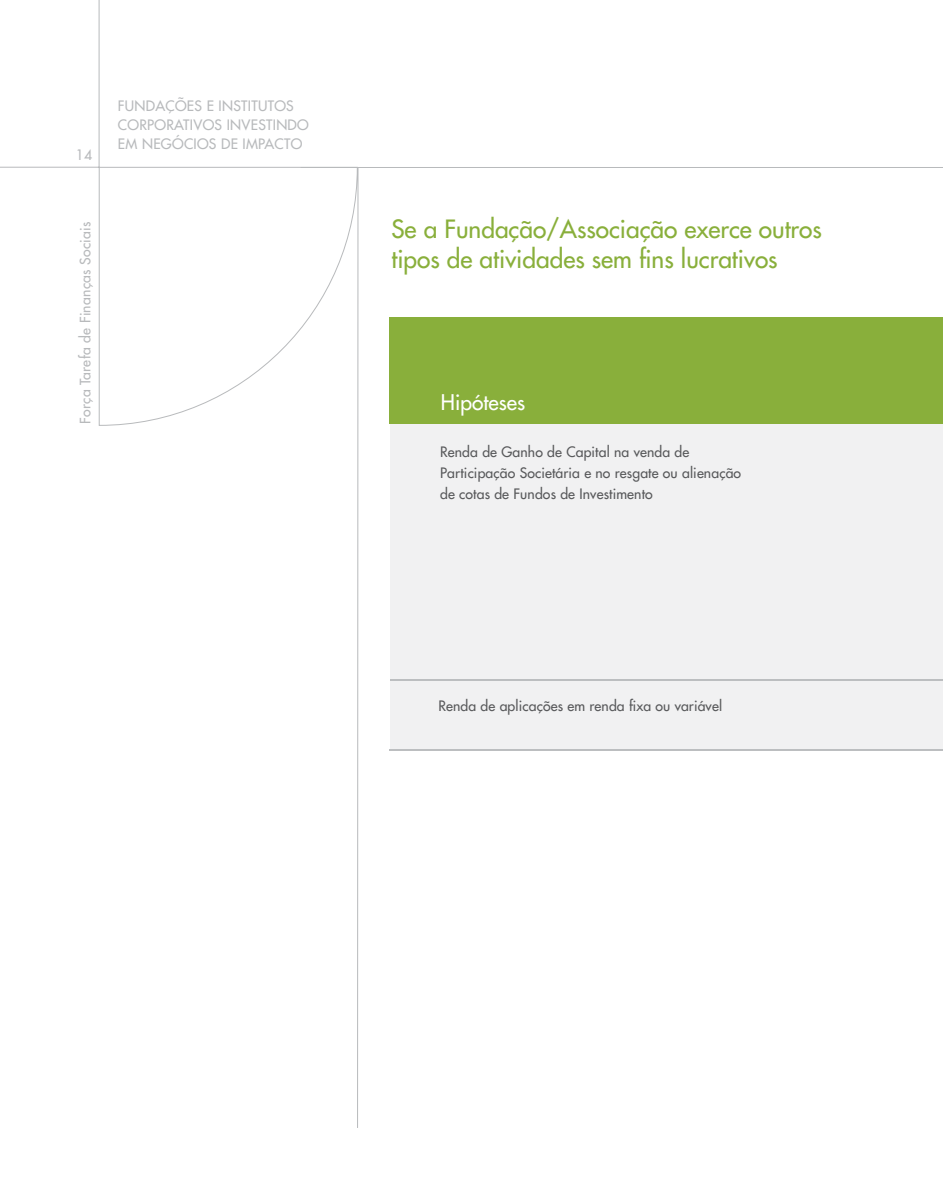
<style>
.page{position:relative;width:943px;height:1191px;background:#fff}
.page>*{position:absolute;margin:0;border:0;box-sizing:border-box;transform-origin:0 0}
.t1{font:24.5px/29.8px "Futura LT";color:#89af3b}
.t2{font:21px "Futura LT";color:#fff}
.t3{font:14px/21px "Futura LT";letter-spacing:.01em;color:#58595b}
.t4{font:14px "Futura LT";letter-spacing:.02em;color:#b8babc}
</style>
<div class="page">
<hr style="left:301px;top:167px;width:642px;height:1px;background:#b8babc">
<svg style="left:0;top:0;width:359px;height:1128px"></svg>
<div style="left:390px;top:424px;width:553px;height:255px;background:#f1f1f2"></div>
<div style="left:390px;top:680px;width:553px;height:69px;background:#f1f1f2"></div>
<div style="left:389px;top:317px;width:554px;height:107px;background:#89af3b"></div>
<hr style="left:390px;top:679px;width:553px;height:1px;background:#bcbec0">
<hr style="left:389px;top:749px;width:554px;height:1px;background:#bcbec0">
<p class="t4" style="left:76px;top:146px;width:18px">14</p>
<p class="t4" style="left:118px;top:97px;width:18px">Funda</p>
<p class="t4" style="left:165px;top:97px;width:66px">ções e Institutos</p>
<p class="t4" style="left:118px;top:116px;width:20px">Corporativos</p>
<p class="t4" style="left:227px;top:116px;width:14px">Investindo</p>
<p class="t4" style="left:118px;top:135px;width:75px">em Negócios</p>
<p class="t4" style="left:221px;top:135px;width:36px">de Impacto</p>
<p class="t4" style="left:76px;top:424px;width:204px;rotate:-90deg">Força Tarefa de Finanças Sociais</p>
<h1 class="t1" style="left:391px;top:214px;width:432px">Se a Fundação/Associação exerce outros tipos de atividades sem fins lucrativos</h1>
<h2 class="t2" style="left:441px;top:388px;width:86px">Hipóteses</h2>
<p class="t3" style="left:440px;top:441px;width:302px">Renda de Ganho de Capital na venda de<br>Participação Societária e no resgate ou alienação de cotas de Fundos de Investimento</p>
<p class="t3" style="left:438px;top:695px;width:285px">Renda de aplicações em renda fixa ou variável</p>
</div>
